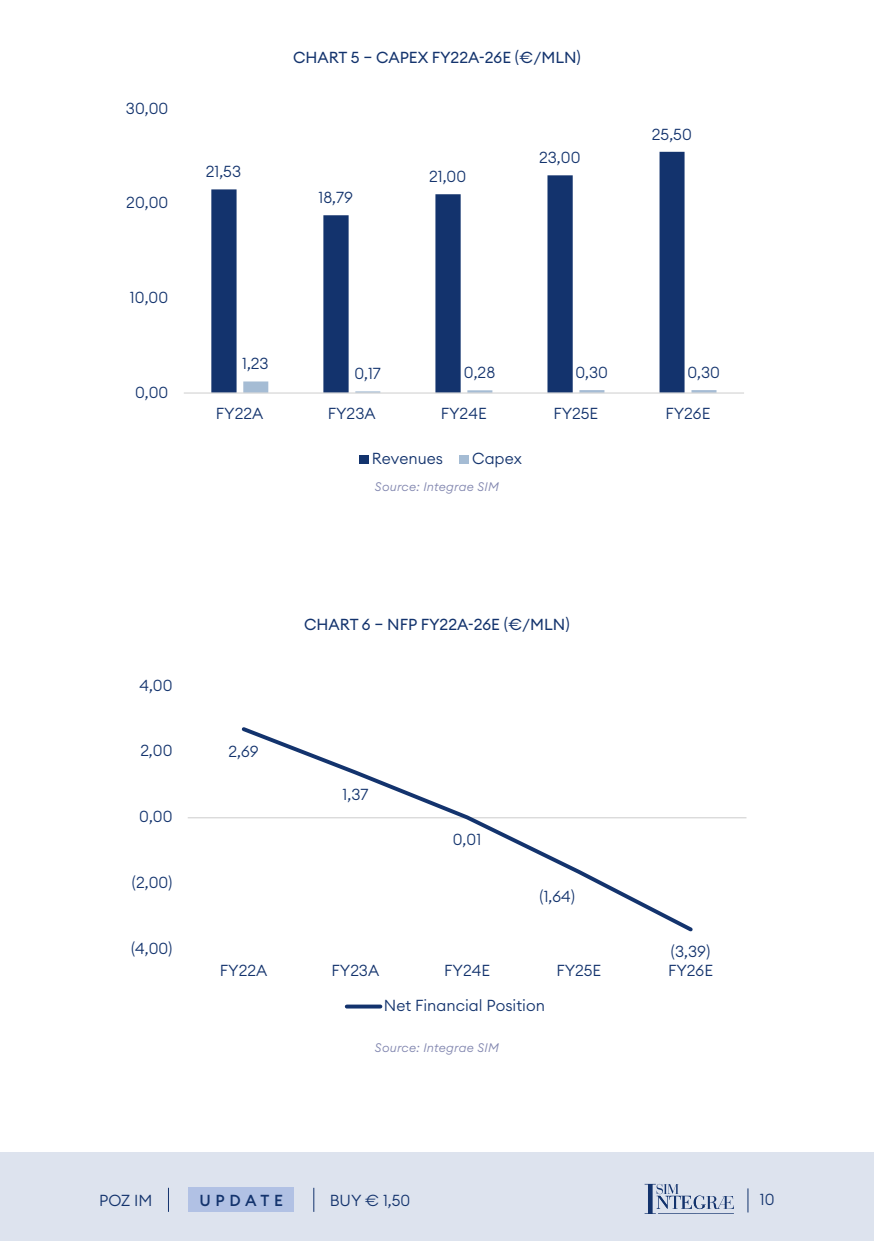
<style>
.page{position:relative;width:874px;height:1241px;background:#fff}
.page>*{position:absolute;margin:0;border:0;box-sizing:border-box;transform-origin:0 0}
.t1{font:300 15.75px "Euclid Circular A";color:#13336d}
.t2{font:15.75px "Euclid Circular A";color:#13336d}
.t3{font:500 15.75px "Euclid Circular A";letter-spacing:.3em;color:#13336d}
.t4{font:italic 300 12.25px "Euclid Circular A";letter-spacing:.02em;color:#8186af}
</style>
<div class="page">
<div style="left:0;top:1152px;width:873px;height:88px;background:#dde3ee"></div>
<svg style="left:168px;top:1187px;width:1px;height:24px"></svg>
<div style="left:188px;top:1187px;width:106px;height:24px;background:#b1c1e4"></div>
<svg style="left:313px;top:1187px;width:1px;height:24px"></svg>
<svg style="left:747px;top:1188px;width:1px;height:24px"></svg>
<svg style="left:644px;top:1183px;width:89px;height:30px"></svg>
<svg style="left:211px;top:152px;width:473px;height:240px"></svg>
<svg style="left:243px;top:381px;width:473px;height:11px"></svg>
<hr style="left:184px;top:392px;width:559px;height:1px;background:#d9d9d9">
<div style="left:359px;top:454px;width:9px;height:9px;background:#13336d"></div>
<div style="left:459px;top:454px;width:9px;height:9px;background:#a5bcd4"></div>
<hr style="left:188px;top:817px;width:558px;height:1px;background:#d9d9d9">
<svg style="left:238px;top:727px;width:457px;height:205px"></svg>
<svg style="left:346px;top:1004px;width:34px;height:4px"></svg>
<p class="t1" style="left:126px;top:98px;width:44px">30,00</p>
<p class="t1" style="left:126px;top:193px;width:43px">20,00</p>
<p class="t1" style="left:206px;top:161px;width:37px">21,53</p>
<p class="t2" style="left:293px;top:47px;width:289px">CHART 5 – CAPEX FY22A-26E (€/MLN)</p>
<p class="t1" style="left:318px;top:187px;width:36px">18,79</p>
<p class="t1" style="left:429px;top:166px;width:39px">21,00</p>
<p class="t1" style="left:538px;top:147px;width:43px">23,00</p>
<p class="t1" style="left:651px;top:124px;width:41px">25,50</p>
<p class="t1" style="left:130px;top:287px;width:40px">10,00</p>
<p class="t1" style="left:151px;top:292px;width:40px">8,0%</p>
<p class="t1" style="left:135px;top:382px;width:35px">0,00</p>
<p class="t1" style="left:242px;top:353px;width:28px">1,23</p>
<p class="t1" style="left:354px;top:363px;width:28px">0,17</p>
<p class="t1" style="left:463px;top:362px;width:33px">0,28</p>
<p class="t1" style="left:575px;top:362px;width:34px">0,30</p>
<p class="t1" style="left:687px;top:362px;width:34px">0,30</p>
<p class="t1" style="left:216px;top:403px;width:49px">FY22A</p>
<p class="t1" style="left:327px;top:403px;width:49px">FY23A</p>
<p class="t1" style="left:440px;top:403px;width:47px">FY24E</p>
<p class="t1" style="left:553px;top:403px;width:46px">FY25E</p>
<p class="t1" style="left:665px;top:403px;width:47px">FY26E</p>
<p class="t1" style="left:372px;top:448px;width:72px">Revenues</p>
<p class="t1" style="left:472px;top:448px;width:51px">Capex</p>
<p class="t4" style="left:375px;top:478px;width:125px">Source: Integrae SIM</p>
<p class="t1" style="left:139px;top:674px;width:35px">4,00</p>
<p class="t1" style="left:140px;top:740px;width:34px">2,00</p>
<p class="t1" style="left:139px;top:806px;width:35px">0,00</p>
<p class="t1" style="left:132px;top:872px;width:42px">(2,00)</p>
<p class="t1" style="left:131px;top:938px;width:43px">(4,00)</p>
<p class="t1" style="left:228px;top:741px;width:32px">2,69</p>
<p class="t2" style="left:304px;top:614px;width:267px">CHART 6 – NFP FY22A-26E (€/MLN)</p>
<p class="t1" style="left:342px;top:784px;width:27px">1,37</p>
<p class="t1" style="left:452px;top:829px;width:30px">0,01</p>
<p class="t1" style="left:539px;top:885px;width:37px">(1,64)</p>
<p class="t1" style="left:670px;top:941px;width:41px">(3,39)</p>
<p class="t1" style="left:220px;top:959px;width:49px">FY22A</p>
<p class="t1" style="left:331px;top:959px;width:49px">FY23A</p>
<p class="t1" style="left:444px;top:959px;width:47px">FY24E</p>
<p class="t1" style="left:556px;top:959px;width:46px">FY25E</p>
<p class="t1" style="left:667px;top:959px;width:47px">FY26E</p>
<p class="t1" style="left:383px;top:995px;width:162px">Net Financial Position</p>
<p class="t4" style="left:375px;top:1039px;width:125px">Source: Integrae SIM</p>
<p class="t1" style="left:99px;top:1189px;width:55px">POZ IM</p>
<p class="t3" style="left:199px;top:1190px;width:85px">UPDATE</p>
<p class="t1" style="left:329px;top:1189px;width:82px">BUY € 1,50</p>
<p class="t1" style="left:759px;top:1188px;width:16px">10</p>
</div>
